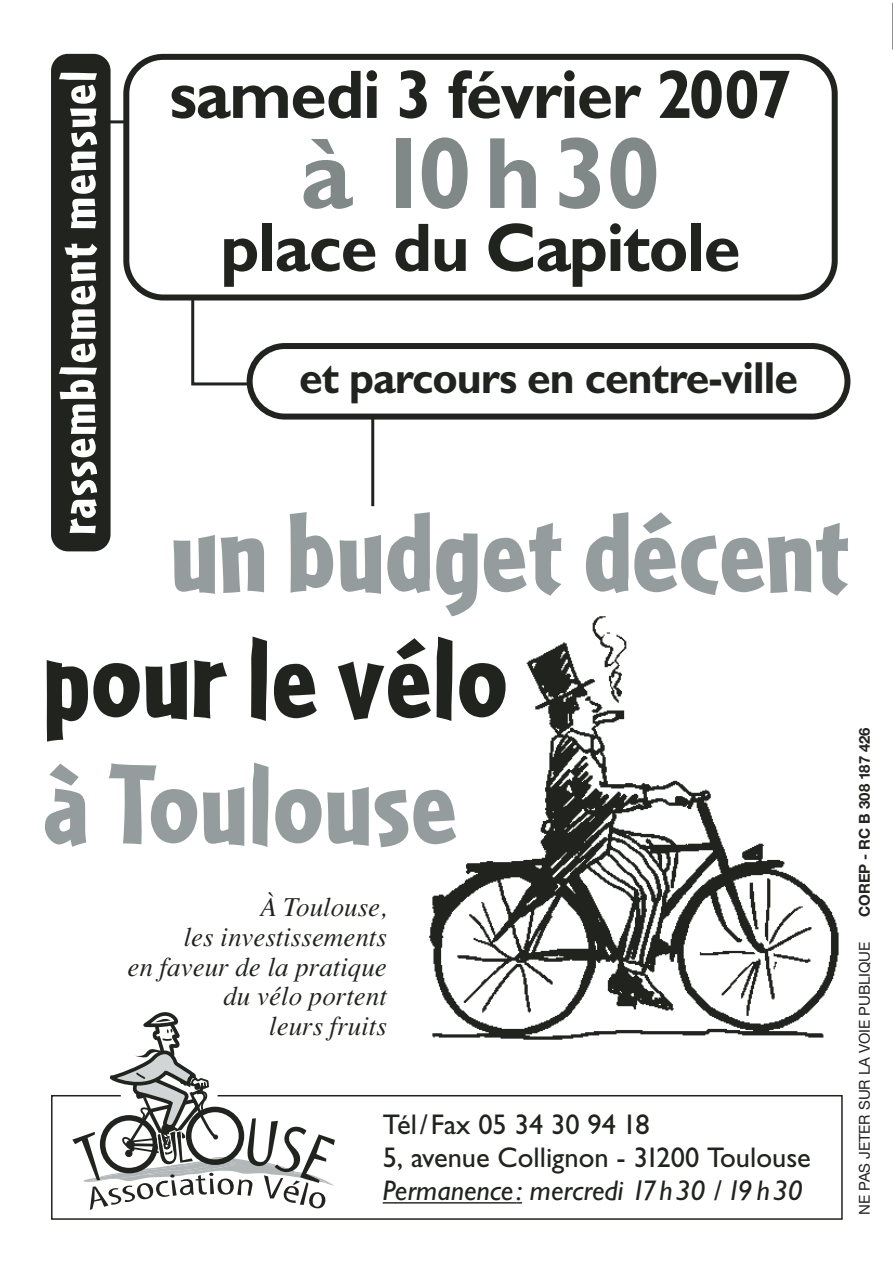
<style>
.page{position:relative;width:893px;height:1263px;background:#fff}
.page>*{position:absolute;margin:0;border:0;box-sizing:border-box;transform-origin:0 0}
.t1{font:900 120px "Cafeteria";letter-spacing:.01em;color:#959c9d}
.t2{font:900 120px "Cafeteria";letter-spacing:.01em;color:#20231e}
.t3{font:700 102px "Gill Sans";letter-spacing:.05em;color:#818888}
.t4{font:700 69px "Gill Sans";letter-spacing:-.02em;color:#20231e;scale:.95 1}
.t5{font:700 69px "Gill Sans";letter-spacing:-.02em;color:#20231e}
.t6{font:900 54px "Cafeteria";letter-spacing:.045em;color:#fff}
.t7{font:700 45px "Gill Sans";letter-spacing:-.02em;color:#20231e;scale:.95 1}
.t8{font:28.5px/33px "Gill Sans";color:#20231e}
.t9{font:italic 28.5px "Gill Sans";color:#20231e}
.t10{font:italic 27px/29.7px "Times";color:#20231e;text-align:right}
.t11{font:15px "Helvetica Neue";letter-spacing:-.005em;color:#20231e}
.t12{font:700 15px "Helvetica Neue";letter-spacing:-.005em;color:#20231e}
</style>
<div class="page">
<hr style="left:892px;top:3px;width:1px;height:47px;background:#20231e">
<div style="left:51px;top:54px;width:60px;height:497px;background:#20231e;border-radius:17px"></div>
<hr style="left:105px;top:120px;width:22px;height:3px;background:#20231e">
<svg style="left:51px;top:1095px;width:792px;height:125px"></svg>
<svg style="left:72px;top:1012px;width:263px;height:198px"></svg>
<svg style="left:190px;top:300px;width:151px;height:86px"></svg>
<svg style="left:247px;top:343px;width:603px;height:77px"></svg>
<hr style="left:371px;top:416px;width:3px;height:90px;background:#20231e">
<img style="left:429px;top:616px;width:410px;height:424px">
<svg style="left:123px;top:54px;width:715px;height:246px"></svg>
<h3 class="t4" style="left:169px;top:71px;width:657px">samedi 3 février 2007</h3>
<h2 class="t3" style="left:300px;top:138px;width:362px">à 10h30</h2>
<h3 class="t5" style="left:220px;top:224px;width:522px">place du Capitole</h3>
<h3 class="t6" style="left:60px;top:534px;width:465px;rotate:-90deg">rassemblement mensuel</h3>
<h3 class="t7" style="left:299px;top:362px;width:527px">et parcours en centre-ville</h3>
<h1 class="t1" style="left:171px;top:513px;width:681px">un budget décent</h1>
<h1 class="t2" style="left:44px;top:639px;width:465px">pour le vélo</h1>
<h1 class="t1" style="left:44px;top:765px;width:415px">à Toulouse</h1>
<p class="t10" style="left:128px;top:895px;width:261px">À Toulouse,<br>les investissements<br>en faveur de la pratique du vélo portent<br>leurs fruits</p>
<p class="t8" style="left:383px;top:1111px;width:430px">Tél/Fax 05 34 30 94 18<br>5, avenue Collignon - 31200 Toulouse</p>
<p class="t9" style="left:383px;top:1180px;width:422px">Permanence: mercredi 17h30 / 19 h30</p>
<p class="t12" style="left:859px;top:917px;width:191px;rotate:-90deg">COREP - RC B 308 187 426</p>
<p class="t11" style="left:859px;top:1215px;width:275px;rotate:-90deg">NE PAS JETER SUR LA VOIE PUBLIQUE</p>
</div>
